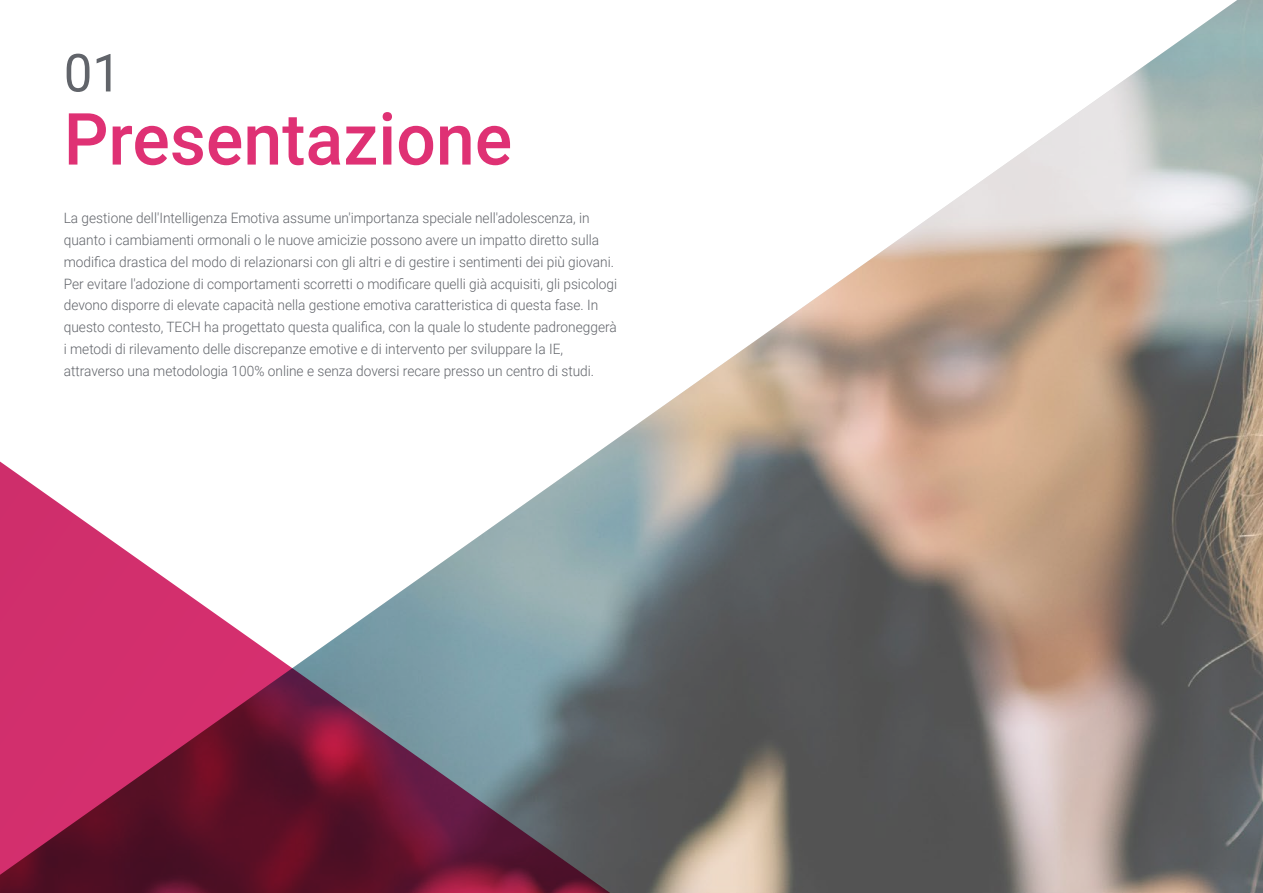
<style>
.page{position:relative;width:1263px;height:893px;background:#fff}
.page>*{position:absolute;margin:0;border:0;box-sizing:border-box;transform-origin:0 0}
.t1{font:500 72px "Roboto";color:#df3174}
.t2{font:52.5px "Roboto";color:#61646a}
.t3{font:300 14.25px/21.8px "Roboto";color:#61646a;scale:.96 1}
</style>
<div class="page">
<img style="left:607px;top:0;width:656px;height:893px">
<svg style="left:0;top:446px;width:640px;height:447px"></svg>
<h2 class="t2" style="left:64px;top:36px;width:59px">01</h2>
<h1 class="t1" style="left:64px;top:89px;width:450px">Presentazione</h1>
<p class="t3" style="left:64px;top:207px;width:578px">La gestione dell'Intelligenza Emotiva assume un'importanza speciale nell'adolescenza, in quanto i cambiamenti ormonali o le nuove amicizie possono avere un impatto diretto sulla modifica drastica del modo di relazionarsi con gli altri e di gestire i sentimenti dei più giovani.<br>Per evitare l'adozione di comportamenti scorretti o modificare quelli già acquisiti, gli psicologi devono disporre di elevate capacità nella gestione emotiva caratteristica di questa fase. In questo contesto, TECH ha progettato questa qualifica, con la quale lo studente padroneggerà i metodi di rilevamento delle discrepanze emotive e di intervento per sviluppare la IE, attraverso una metodologia 100% online e senza doversi recare presso un centro di studi.</p>
</div>
